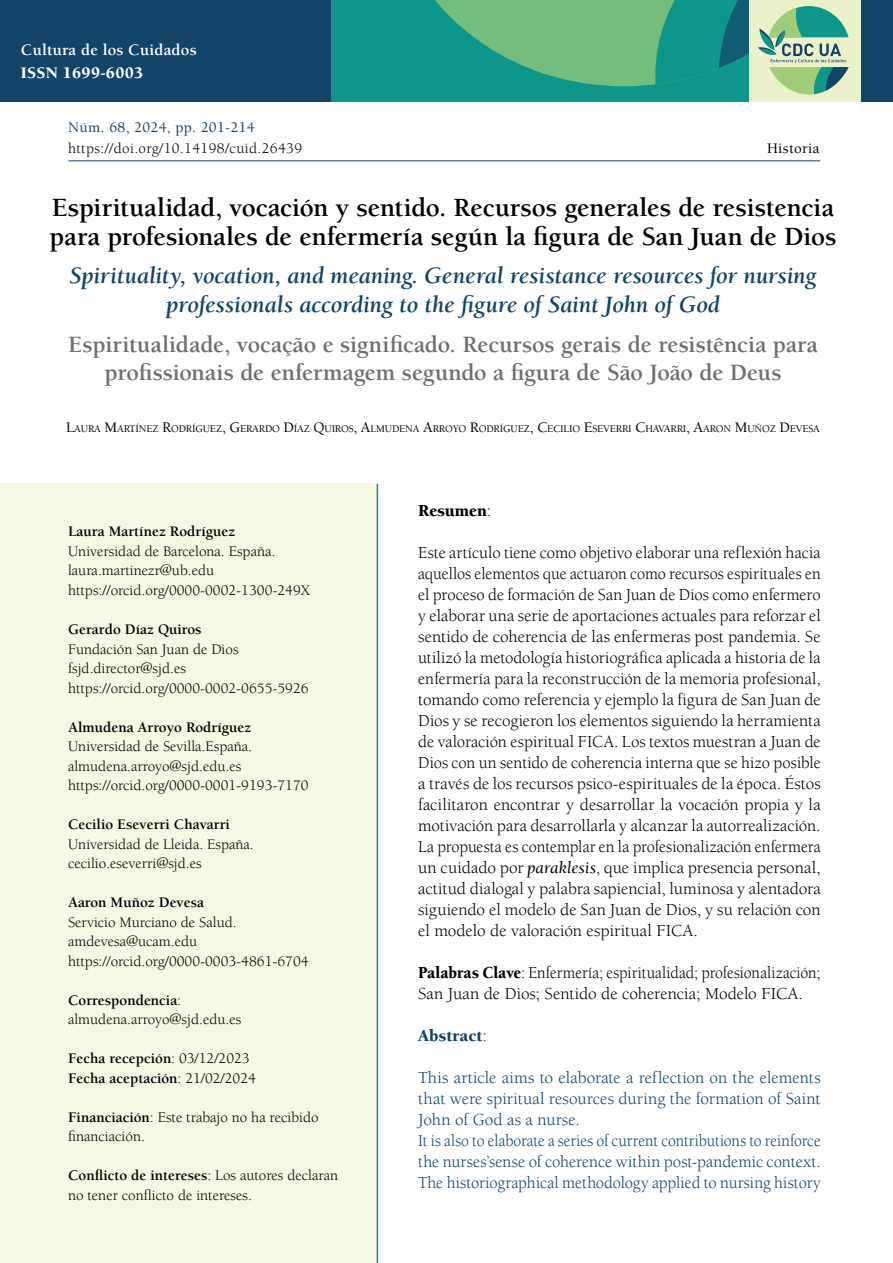
<style>
.page{position:relative;width:893px;height:1263px;background:#fff}
.page>*{position:absolute;margin:0;border:0;box-sizing:border-box;transform-origin:0 0}
.t1{font:700 27px/28.5px "Berkeley Std";letter-spacing:-.005em;color:#000}
.t2{font:700 24px/28.5px "Berkeley Std";letter-spacing:-.005em;color:#706f6f;text-align:center}
.t3{font:italic 700 24px/28.5px "Berkeley Std";letter-spacing:-.005em;color:#124467;text-align:center}
.t4{font:17.25px/21px "Berkeley Std";color:#000;text-align:justify}
.t5{font:17.25px/21px "Berkeley Std";color:#124467}
.t6{font:17.25px/21px "Berkeley Std";color:#000;scale:.92 1}
.t7{font:900 17.25px "Berkeley Std";color:#124467}
.t8{font:900 17.25px "Berkeley Std";letter-spacing:.005em;color:#000}
.t9{font:700 16.5px "Berkeley Std";letter-spacing:.01em;color:#fff}
.t10{font:900 16.5px "Berkeley Std";letter-spacing:.01em;color:#fff}
.t11{font:15px/19.5px "Berkeley Std";color:#000}
.t12{font:700 15px/19.5px "Berkeley Std";color:#000}
.t13{font:15px "Berkeley Std";letter-spacing:.025em;color:#000}
.t14{font:500 15px "Berkeley Std";letter-spacing:.025em;color:#124467}
.t15{font:500 15px "Berkeley Std";letter-spacing:.025em;color:#000}
.t16{font:500 10.5px "Berkeley Std";letter-spacing:-.02em;color:#000}
.s1{font-size:15px}
.s2{font-weight:700}
.s3{font-weight:400}
.s4{color:#010101}
.s5{font-style:italic}
.s6{font-weight:900}
</style>
<div class="page">
<hr style="left:69px;top:160px;width:751px;height:1px;background:#124467">
<div style="left:0;top:0;width:331px;height:101px;background:#124467"></div>
<div style="left:331px;top:0;width:429px;height:101px;background:#0d978a"></div>
<div style="left:762px;top:0;width:131px;height:101px;background:#124467"></div>
<div style="left:0;top:484px;width:377px;height:779px;background:#f5f9e4"></div>
<hr style="left:377px;top:484px;width:1px;height:779px;background:#0d978a">
<div style="left:749px;top:0;width:111px;height:101px;background:#ebf2c9"></div>
<svg style="left:435px;top:0;width:414px;height:95px"></svg>
<p class="t9" style="left:21px;top:41px;width:177px">Cultura de los Cuidados</p>
<p class="t10" style="left:21px;top:64px;width:124px">ISSN 1699-6003</p>
<p class="t14" style="left:68px;top:119px;width:188px">Núm. 68, 2024, pp. 201-214</p>
<p class="t13" style="left:68px;top:140px;width:236px">https://doi.org/10.14198/cuid.26439</p>
<p class="t15" style="left:767px;top:140px;width:54px">Historia</p>
<h1 class="t1" style="left:50px;top:194px;width:788px">Espiritualidad, vocación y sentido. Recursos generales de resistencia para profesionales de enfermería según la figura de San Juan de Dios</h1>
<h2 class="t3" style="left:69px;top:262px;width:749px">Spirituality, vocation, and meaning. General resistance resources for nursing professionals according to the figure of Saint John of God</h2>
<h2 class="t2" style="left:68px;top:331px;width:751px">Espiritualidade, vocação e significado. Recursos gerais de resistência para profissionais de enfermagem segundo a figura de São João de Deus</h2>
<p class="t16" style="left:66px;top:423px;width:755px"><span class="s1">L</span>AURA <span class="s1">M</span>ARTÍNEZ <span class="s1">R</span>ODRÍGUEZ<span class="s1">, G</span>ERARDO <span class="s1">D</span>ÍAZ <span class="s1">Q</span>UIROS<span class="s1">, A</span>LMUDENA <span class="s1">A</span>RROYO <span class="s1">R</span>ODRÍGUEZ<span class="s1">, C</span>ECILIO <span class="s1">E</span>SEVERRI <span class="s1">C</span>HAVARRI<span class="s1">, A</span>ARON <span class="s1">M</span>UÑOZ <span class="s1">D</span>EVESA</p>
<p class="t12" style="left:68px;top:522px;width:169px">Laura Martínez Rodríguez</p>
<p class="t11" style="left:68px;top:542px;width:243px">Universidad de Barcelona. España. laura.martinezr@ub.edu https://orcid.org/0000-0002-1300-249X</p>
<p class="t12" style="left:68px;top:620px;width:135px">Gerardo Díaz Quiros</p>
<p class="t11" style="left:68px;top:639px;width:242px">Fundación San Juan de Dios fsjd.director@sjd.es https://orcid.org/0000-0002-0655-5926</p>
<p class="t12" style="left:68px;top:717px;width:185px">Almudena Arroyo Rodríguez</p>
<p class="t11" style="left:68px;top:737px;width:242px">Universidad de Sevilla.España. almudena.arroyo@sjd.edu.es https://orcid.org/0000-0001-9193-7170</p>
<p class="t12" style="left:68px;top:815px;width:163px">Cecilio Eseverri Chavarri</p>
<p class="t11" style="left:68px;top:834px;width:187px">Universidad de Lleida. España. cecilio.eseverri@sjd.es</p>
<p class="t12" style="left:68px;top:893px;width:138px">Aaron Muñoz Devesa</p>
<p class="t11" style="left:68px;top:912px;width:242px">Servicio Murciano de Salud. amdevesa@ucam.edu https://orcid.org/0000-0003-4861-6704</p>
<p class="t11" style="left:68px;top:990px;width:175px"><span class="s2">Correspondencia</span>: almudena.arroyo@sjd.edu.es</p>
<p class="t12" style="left:68px;top:1049px;width:189px">Fecha recepción<span class="s3">: 03/12/2023<br></span>Fecha aceptación<span class="s3">: 21/02/2024</span></p>
<p class="t11" style="left:68px;top:1107px;width:252px"><span class="s2">Financiación</span>: Este trabajo no ha recibido financiación.</p>
<p class="t11" style="left:68px;top:1166px;width:272px"><span class="s2">Conflicto de intereses</span>: Los autores declaran no tener conflicto de intereses.</p>
<p class="t8" style="left:418px;top:501px;width:75px">Resumen<span class="s3">:</span></p>
<p class="t4" style="left:418px;top:542px;width:404px">Este artículo tiene como objetivo elaborar una reflexión hacia aquellos elementos que actuaron como recursos espirituales en el proceso de formación de San Juan de Dios como enfermero y elaborar una serie de aportaciones actuales para reforzar el sentido de coherencia de las enfermeras post pandemia. Se utilizó la metodología historiográfica aplicada a historia de la enfermería para la reconstrucción de la memoria profesional, tomando como referencia y ejemplo la figura de San Juan de Dios y se recogieron los elementos siguiendo la herramienta de valoración espiritual FICA. Los textos muestran a <span class="s4">Juan de Dios con un sentido de coherencia interna que se hizo posible a través de los recursos psico-espirituales de la época. Éstos facilitaron encontrar y desarrollar la vocación propia y la motivación para desarrollarla y alcanzar la autorrealización.<br>La propuesta es</span> contemplar en la profesionalización enfermera un cuidado por <span class="s5">paraklesis</span>, que implica presencia personal, actitud dialogal y palabra sapiencial, luminosa y alentadora siguiendo el modelo de San Juan de Dios, y su relación con el modelo de valoración espiritual FICA.</p>
<p class="t6" style="left:418px;top:962px;width:439px"><span class="s6">Palabras Clave</span>: Enfermería; espiritualidad; profesionalización;<br>San Juan de Dios; Sentido de coherencia; Modelo FICA.</p>
<p class="t7" style="left:418px;top:1026px;width:70px">Abstract<span class="s3">:</span></p>
<p class="t5" style="left:418px;top:1067px;width:404px">This article aims to elaborate a reflection on the elements that were spiritual resources during the formation of Saint John of God as a nurse.<br>It is also to elaborate a series of current contributions to reinforce the nurses’sense of coherence within post-pandemic context.<br>The historiographical methodology applied to nursing history</p>
</div>
